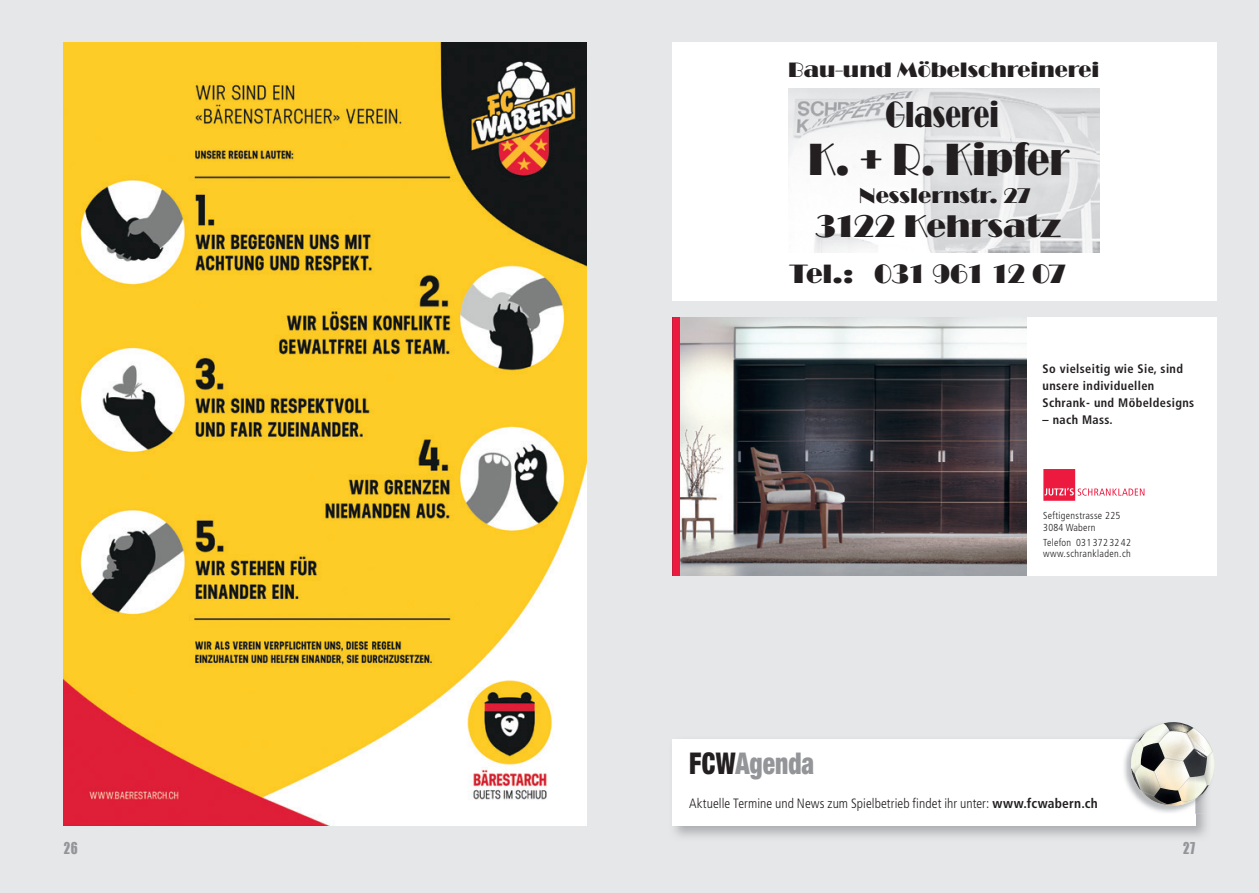
<style>
.page{position:relative;width:1259px;height:893px;background:#fff}
.page>*{position:absolute;margin:0;border:0;box-sizing:border-box;transform-origin:0 0}
.t1{font:46.8px "Broadway";color:#231f20;scale:.8 1}
.t2{font:37.5px "Broadway";color:#231f20;scale:.69 1}
.t3{font:32.55px "Broadway";color:#231f20}
.t4{font:900 condensed 30px "Helvetica Neue";color:#939598;scale:.85 1}
.t5{font:27.6px "Broadway";letter-spacing:-.055em;color:#231f20}
.t6{font:22.05px "Broadway";color:#231f20}
.t7{font:21.6px "Broadway";color:#231f20}
.t8{font:15px "Impact";color:#939598;scale:.85 1}
.t9{font:300 condensed 13.5px "Frutiger";letter-spacing:.005em;color:#231f20}
.t10{font:700 condensed 12.3px/17.1px "Frutiger";letter-spacing:.03em;color:#231f20}
.t11{font:300 condensed 10.2px/12.1px "Frutiger LT Std";letter-spacing:.03em;color:#231f20}
.s1{color:#231f20}
.s2{font-weight:700}
</style>
<div class="page">
<div style="left:629px;top:0;width:630px;height:893px;background:#e6e7e9"></div>
<div style="left:0;top:0;width:629px;height:893px;background:#e6e7e9"></div>
<svg style="left:672px;top:317px;width:544px;height:259px;background:#a49ea0"></svg>
<div style="left:672px;top:43px;width:544px;height:258px;background:#fff"></div>
<img style="left:788px;top:89px;width:311px;height:164px">
<img style="left:64px;top:43px;width:523px;height:783px">
<img style="left:674px;top:814px;width:533px;height:23px">
<div style="left:672px;top:739px;width:523px;height:87px;background:#fff"></div>
<img style="left:1195px;top:804px;width:12px;height:10px">
<img style="left:1124px;top:745px;width:67px;height:68px">
<img style="left:1133px;top:804px;width:61px;height:2px">
<img style="left:1212px;top:753px;width:2px;height:22px">
<svg style="left:1130px;top:722px;width:82px;height:82px"></svg>
<h3 class="t7" style="left:788px;top:57px;width:312px">Bau-und Möbelschreinerei</h3>
<h2 class="t2" style="left:885px;top:92px;width:166px">Glaserei</h2>
<h1 class="t1" style="left:808px;top:131px;width:328px">K. + R. Kipfer</h1>
<h3 class="t6" style="left:859px;top:182px;width:173px">Nesslernstr. 27</h3>
<h3 class="t3" style="left:815px;top:207px;width:247px">3122 Kehrsatz</h3>
<h3 class="t5" style="left:789px;top:257px;width:279px">Tel.: 031 961 12 07</h3>
<p class="t10" style="left:1042px;top:360px;width:153px">So vielseitig wie Sie, sind unsere individuellen<br>Schrank- und Möbeldesigns</p>
<p class="t10" style="left:1042px;top:412px;width:72px">– nach Mass.</p>
<p class="t11" style="left:1043px;top:509px;width:79px">Seftigenstrasse 225<br>3084 Wabern</p>
<p class="t11" style="left:1043px;top:536px;width:89px;line-height:11.6px">Telefon 031 372 32 42 www.schrankladen.ch</p>
<h3 class="t4" style="left:689px;top:745px;width:149px"><span class="s1">FCW</span>Agenda</h3>
<p class="t9" style="left:689px;top:796px;width:410px">Aktuelle Termine und News zum Spielbetrieb findet ihr unter: <span class="s2">www.fcwabern.ch</span></p>
<p class="t8" style="left:64px;top:836px;width:18px">26</p>
<p class="t8" style="left:1183px;top:836px;width:16px">27</p>
</div>
